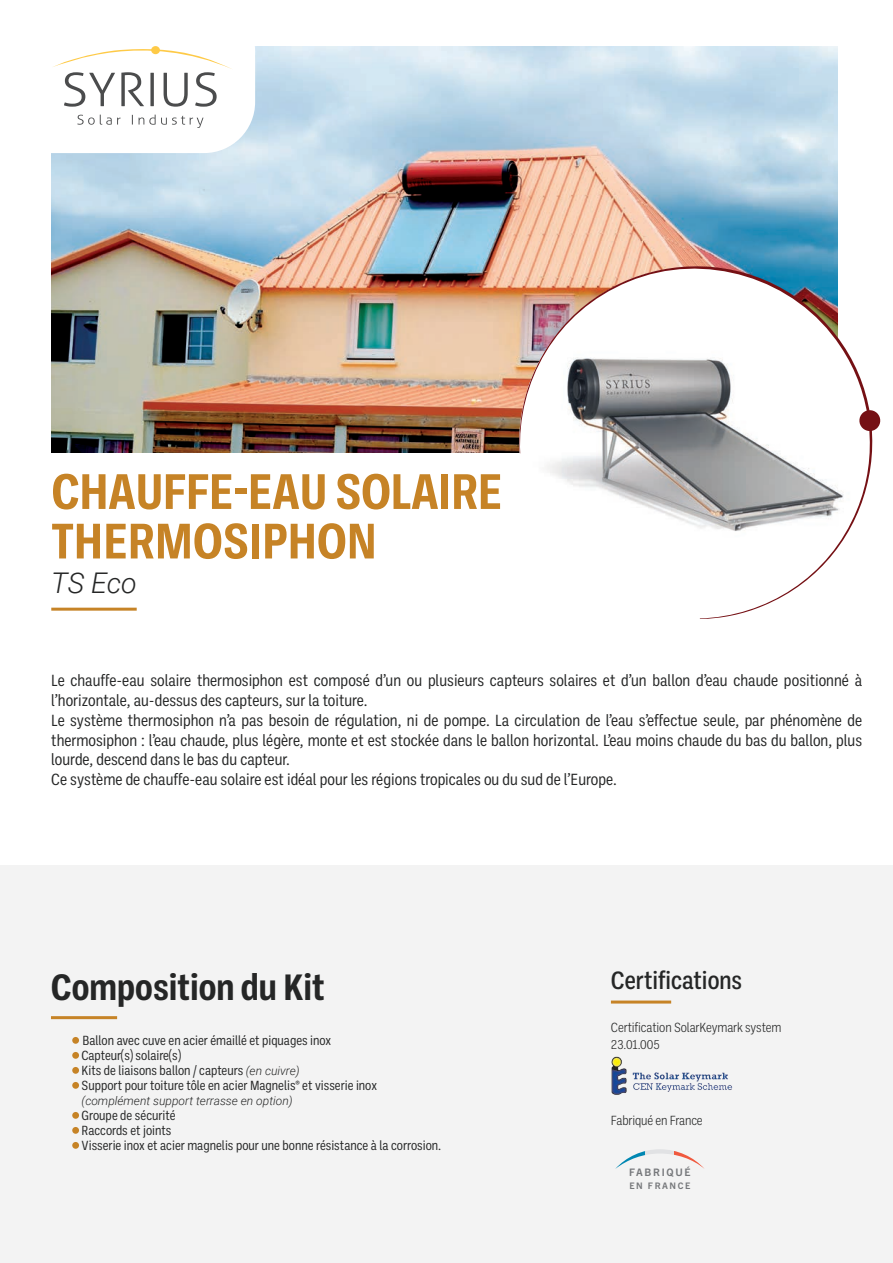
<style>
.page{position:relative;width:893px;height:1263px;background:#fff}
.page>*{position:absolute;margin:0;border:0;box-sizing:border-box;transform-origin:0 0}
.t1{font:700 51px "Ballinger Condensed";letter-spacing:-.01em;color:#c68326}
.t2{font:700 37.5px "Ballinger Condensed";color:#252626}
.t3{font:italic 300 28.5px "Roboto";color:#252626}
.t4{font:500 25.5px "Ballinger Condensed";color:#252626}
.t5{font:16.5px/19.8px "Ballinger Condensed";color:#252626}
.t6{font:13.5px "Ballinger Condensed";color:#252626}
.t7{font:300 13.5px "Ballinger Condensed";letter-spacing:-.01em;color:#252626}
.t8{font:300 13.05px "Ballinger Condensed";letter-spacing:-.01em;color:#252626}
.t9{font:italic 300 12px "Roboto";color:#252626}
.t10{font:700 10.35px "Trade Gothic Next LT Pro";letter-spacing:.165em;color:#76787b}
.t11{font:700 9px "Trade Gothic Next LT Pro";letter-spacing:.175em;color:#76787b}
.s1{font-family:"Roboto";font-weight:300;font-style:italic;font-size:12px}
</style>
<div class="page">
<svg style="left:631px;top:46px;width:207px;height:1px"></svg>
<div style="left:0;top:865px;width:893px;height:398px;background:#f3f3f3"></div>
<img style="left:51px;top:47px;width:787px;height:405px">
<hr style="left:51px;top:608px;width:86px;height:3px;background:#c68326">
<hr style="left:51px;top:1016px;width:66px;height:3px;background:#c68326">
<div style="left:72px;top:1037px;width:7px;height:7px;background:#c68326;border-radius:50%"></div>
<div style="left:72px;top:1052px;width:7px;height:7px;background:#c68326;border-radius:50%"></div>
<div style="left:72px;top:1067px;width:7px;height:7px;background:#c68326;border-radius:50%"></div>
<div style="left:72px;top:1082px;width:7px;height:7px;background:#c68326;border-radius:50%"></div>
<div style="left:72px;top:1112px;width:7px;height:7px;background:#c68326;border-radius:50%"></div>
<div style="left:72px;top:1127px;width:7px;height:7px;background:#c68326;border-radius:50%"></div>
<div style="left:72px;top:1142px;width:7px;height:7px;background:#c68326;border-radius:50%"></div>
<svg style="left:517px;top:229px;width:356px;height:390px"></svg>
<svg style="left:858px;top:409px;width:23px;height:23px"></svg>
<svg style="left:51px;top:46px;width:204px;height:107px"></svg>
<hr style="left:611px;top:1000px;width:60px;height:3px;background:#c68326">
<img style="left:611px;top:1056px;width:122px;height:39px">
<svg style="left:615px;top:1151px;width:30px;height:18px"></svg>
<div style="left:645px;top:1149px;width:30px;height:20px;background:linear-gradient(to bottom,#e5e6e8,#f7f7f6)"></div>
<svg style="left:675px;top:1151px;width:29px;height:18px"></svg>
<p class="t1" style="left:51px;top:463px;width:453px">CHAUFFE-EAU SOLAIRE</p>
<p class="t1" style="left:51px;top:513px;width:327px">THERMOSIPHON</p>
<p class="t3" style="left:51px;top:562px;width:87px">TS Eco</p>
<p class="t5" style="left:51px;top:671px;width:812px">Le chauffe-eau solaire thermosiphon est composé d’un ou plusieurs capteurs solaires et d’un ballon d’eau chaude positionné à l’horizontale, au-dessus des capteurs, sur la toiture.</p>
<p class="t5" style="left:51px;top:710px;width:812px;text-align:justify">Le système thermosiphon n’a pas besoin de régulation, ni de pompe. La circulation de l’eau s’effectue seule, par phénomène de thermosiphon : l’eau chaude, plus légère, monte et est stockée dans le ballon horizontal. L’eau moins chaude du bas du ballon, plus lourde, descend dans le bas du capteur.</p>
<p class="t5" style="left:51px;top:770px;width:567px">Ce système de chauffe-eau solaire est idéal pour les régions tropicales ou du sud de l’Europe.</p>
<p class="t2" style="left:51px;top:966px;width:275px">Composition du Kit</p>
<p class="t6" style="left:82px;top:1033px;width:250px">Ballon avec cuve en acier émaillé et piquages inox</p>
<p class="t6" style="left:82px;top:1048px;width:101px">Capteur(s) solaire(s)</p>
<p class="t6" style="left:82px;top:1063px;width:220px">Kits de liaisons ballon / capteurs <span class="s1">(en cuivre)</span></p>
<p class="t6" style="left:82px;top:1078px;width:297px">Support pour toiture tôle en acier Magnelis® et visserie inox</p>
<p class="t9" style="left:82px;top:1092px;width:213px">(complément support terrasse en option)</p>
<p class="t6" style="left:82px;top:1108px;width:95px">Groupe de sécurité</p>
<p class="t6" style="left:82px;top:1123px;width:91px">Raccords et joints</p>
<p class="t6" style="left:82px;top:1138px;width:361px">Visserie inox et acier magnelis pour une bonne résistance à la corrosion.</p>
<p class="t4" style="left:611px;top:966px;width:133px">Certifications</p>
<p class="t7" style="left:611px;top:1020px;width:172px">Certification SolarKeymark system</p>
<p class="t8" style="left:611px;top:1037px;width:50px">23.01.005</p>
<p class="t7" style="left:611px;top:1113px;width:93px">Fabriqué en France</p>
<p class="t10" style="left:629px;top:1165px;width:63px">FABRIQUÉ</p>
<p class="t11" style="left:629px;top:1180px;width:63px">EN FRANCE</p>
</div>
